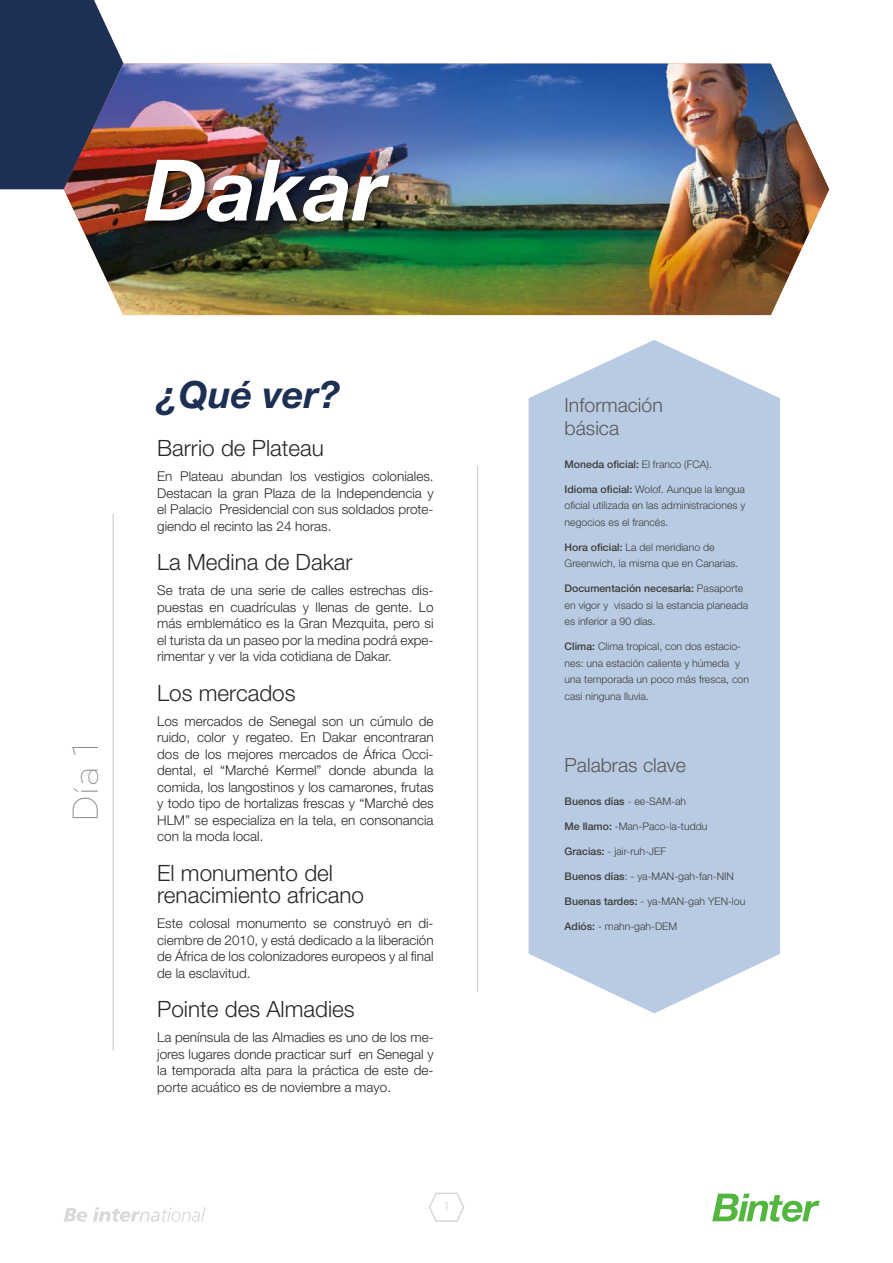
<style>
.page{position:relative;width:893px;height:1263px;background:#fff}
.page>*{position:absolute;margin:0;border:0;box-sizing:border-box;transform-origin:0 0}
.t1{font:italic 700 85.05px "Helvetica Neue LT Std";color:#fff}
.t2{font:italic 700 37.5px "Helvetica Neue LT Std";color:#1d2f53}
.t3{font:300 37.5px "Bryant";color:#878787}
.t4{font:300 22.5px/22.5px "Helvetica Neue LT Std";color:#282827}
.t5{font:300 19.5px/22.5px "Helvetica Neue LT Std";color:#575756}
.t6{font:300 13.5px/16.5px "Helvetica Neue LT Std";color:#282827;text-align:justify}
.t7{font:300 13.5px "Helvetica Neue LT Std";color:#d8d8d8}
.t8{font:300 10.5px/16.5px "Helvetica Neue LT Std";color:#3c3c3b}
.t9{font:500 10.5px "Helvetica Neue LT Std";color:#3c3c3b}
.s1{font-weight:300}
.s2{font-weight:500}
</style>
<div class="page">
<svg style="left:429px;top:1192px;width:35px;height:30px"></svg>
<svg style="left:64px;top:1208px;width:23px;height:14px"></svg>
<svg style="left:93px;top:1207px;width:113px;height:15px"></svg>
<svg style="left:712px;top:1193px;width:108px;height:29px"></svg>
<div style="left:0;top:0;width:123px;height:189px;background:#1d2f53"></div>
<img style="left:64px;top:64px;width:765px;height:251px">
<svg style="left:529px;top:340px;width:251px;height:673px;background:#becfe4"></svg>
<div style="left:140px;top:155px;width:260px;height:78px;background:#000;opacity:.75"></div>
<hr style="left:477px;top:466px;width:1px;height:525px;background:#c6c6c6">
<hr style="left:113px;top:514px;width:1px;height:536px;background:#c6c6c6">
<h1 class="t1" style="left:145px;top:138px;width:243px">Dakar</h1>
<h2 class="t3" style="left:66px;top:822px;width:81px;rotate:-90deg">Día 1</h2>
<h2 class="t2" style="left:157px;top:372px;width:184px">¿Qué ver?</h2>
<h3 class="t4" style="left:157px;top:437px;width:168px">Barrio de Plateau</h3>
<p class="t6" style="left:157px;top:468px;width:278px">En Plateau abundan los vestigios coloniales.<br>Destacan la gran Plaza de la Independencia y el Palacio Presidencial con sus soldados prote&shy;giendo el recinto las 24 horas.</p>
<h3 class="t4" style="left:157px;top:551px;width:197px">La Medina de Dakar</h3>
<p class="t6" style="left:157px;top:582px;width:278px">Se trata de una serie de calles estrechas dis&shy;puestas en cuadrículas y llenas de gente. Lo más emblemático es la Gran Mezquita, pero si el turista da un paseo por la medina podrá expe&shy;rimentar y ver la vida cotidiana de Dakar.</p>
<h3 class="t4" style="left:157px;top:681px;width:140px">Los mercados</h3>
<p class="t6" style="left:157px;top:712px;width:278px">Los mercados de Senegal son un cúmulo de ruido, color y regateo. En Dakar encontraran dos de los mejores mercados de África Occi&shy;dental, el “Marché Kermel” donde abunda la comida, los langostinos y los camarones, frutas y todo tipo de hortalizas frescas y “Marché des HLM” se especializa en la tela, en consonancia con la moda local.</p>
<h3 class="t4" style="left:157px;top:861px;width:208px">El monumento del renacimiento africano</h3>
<p class="t6" style="left:157px;top:915px;width:278px">Este colosal monumento se construyó en di&shy;ciembre de 2010, y está dedicado a la liberación de África de los colonizadores europeos y al final de la esclavitud.</p>
<h3 class="t4" style="left:157px;top:998px;width:199px">Pointe des Almadies</h3>
<p class="t6" style="left:157px;top:1029px;width:278px">La península de las Almadies es uno de los me&shy;jores lugares donde practicar surf en Senegal y la temporada alta para la práctica de este de&shy;porte acuático es de noviembre a mayo.</p>
<p class="t7" style="left:443px;top:1198px;width:9px">1</p>
<h3 class="t5" style="left:565px;top:394px;width:100px">Información básica</h3>
<p class="t9" style="left:565px;top:458px;width:149px">Moneda oficial: <span class="s1">El franco (FCA).</span></p>
<p class="t8" style="left:565px;top:480px;width:182px;text-align:justify"><span class="s2">Idioma oficial:</span> Wolof. Aunque la lengua oficial utilizada en las administraciones y negocios es el francés.</p>
<p class="t8" style="left:565px;top:538px;width:175px"><span class="s2">Hora oficial:</span> La del meridiano de<br>Greenwich, la misma que en Canarias.</p>
<p class="t8" style="left:565px;top:580px;width:185px"><span class="s2">Documentación necesaria:</span> Pasaporte en vigor y visado si la estancia planeada es inferior a 90 días.</p>
<p class="t8" style="left:565px;top:638px;width:186px"><span class="s2">Clima:</span> Clima tropical, con dos estacio&shy;nes: una estación caliente y húmeda y una temporada un poco más fresca, con casi ninguna lluvia.</p>
<h3 class="t5" style="left:565px;top:754px;width:123px">Palabras clave</h3>
<p class="t9" style="left:565px;top:795px;width:123px">Buenos días <span class="s1">- ee-SAM-ah</span></p>
<p class="t8" style="left:565px;top:818px;width:144px"><span class="s2">Me llamo:</span> -Man-Paco-la-tuddu</p>
<p class="t8" style="left:565px;top:843px;width:103px"><span class="s2">Gracias:</span> - jair-ruh-JEF</p>
<p class="t8" style="left:565px;top:868px;width:171px"><span class="s2">Buenos días</span>: - ya-MAN-gah-fan-NIN</p>
<p class="t8" style="left:565px;top:893px;width:182px"><span class="s2">Buenas tardes:</span> - ya-MAN-gah YEN-lou</p>
<p class="t8" style="left:565px;top:918px;width:114px"><span class="s2">Adiós:</span> - mahn-gah-DEM</p>
</div>
